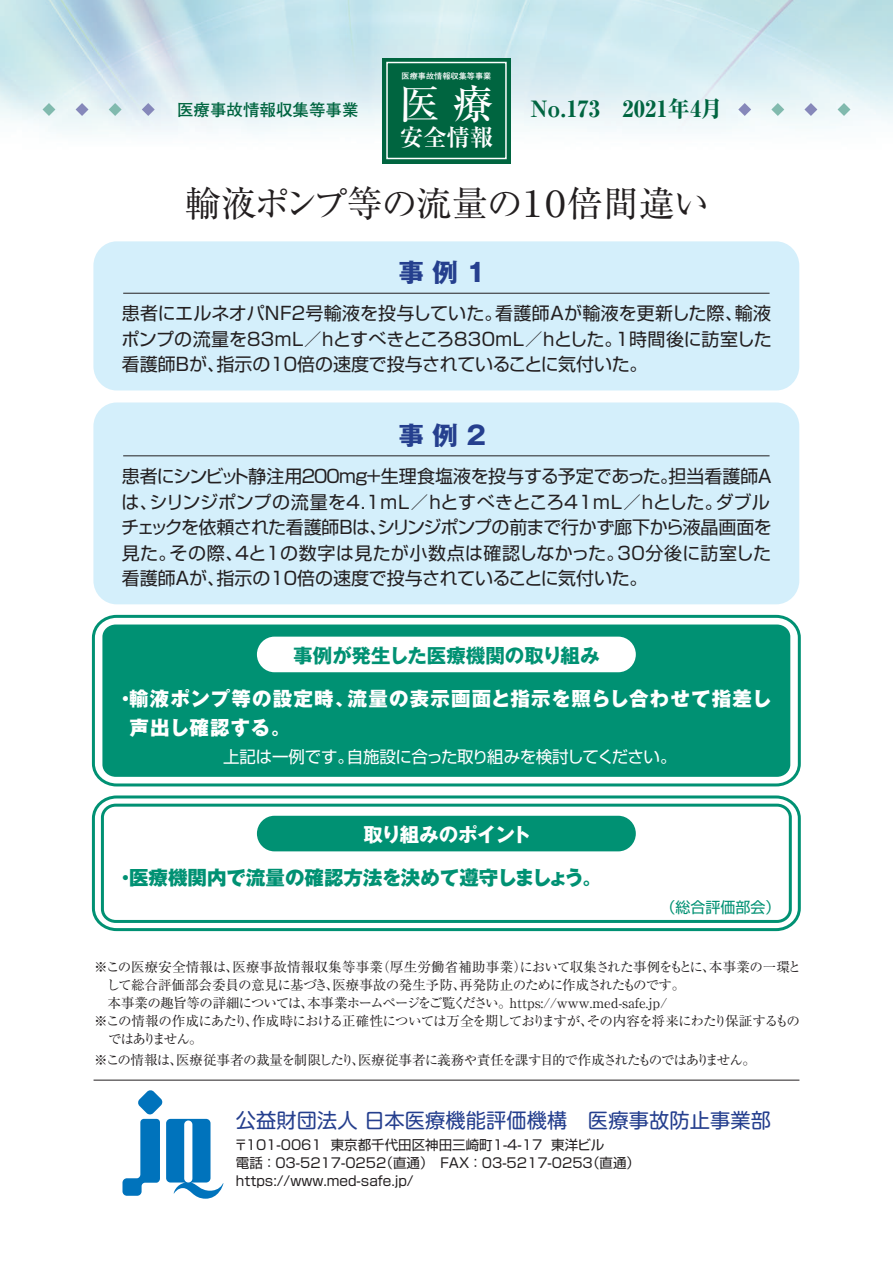
<style>
.page{position:relative;width:893px;height:1263px;background:#fff}
.page>*{position:absolute;margin:0;border:0;box-sizing:border-box;transform-origin:0 0}
.t1{font:500 40.35px "Ryumin Pro";color:#fff}
.t2{font:36px "Ryumin Pro";letter-spacing:-.035em;color:#231f20}
.t3{font:700 25.5px "Gothic MB101 Pro";color:#253f8e}
.t4{font:700 23.4px "Ryumin Pro";color:#fff}
.t5{font:800 22.5px "Ryumin Pro";color:#006540}
.t6{font:20.25px "Shin M Go Pro";letter-spacing:.005em;color:#253f8e}
.t7{font:800 19.5px/28.5px "Gothic MB101 Pro";letter-spacing:.06em;color:#fff}
.t8{font:800 19.5px "Gothic MB101 Pro";color:#009173}
.t9{font:700 19.5px "Gothic MB101 Pro";color:#009173}
.t10{font:700 19.5px "Gothic MB101 Pro";letter-spacing:-.04em;color:#fff}
.t11{font:18px/25.5px "Shin Go Pro";letter-spacing:-.03em;color:#231f20;text-align:justify}
.t12{font:16.5px "Shin Go Pro";letter-spacing:-.03em;color:#fff}
.t13{font:700 16.5px "Futo Go B101 Pro";color:#006540}
.t14{font:15px "Shin Go Pro";color:#009173}
.t15{font:13.5px "Ryumin Pro";letter-spacing:-.035em;color:#231f20}
.t16{font:13.5px/18px "Shin Go Pro";color:#231f20}
.t17{font:13.5px "Ryumin Pro";letter-spacing:-.06em;color:#231f20}
.t18{font:13.5px "Ryumin Pro";letter-spacing:.015em;color:#231f20}
.t19{font:13.5px "Ryumin Pro";letter-spacing:-.055em;color:#231f20}
.t20{font:13.5px "Ryumin Pro";letter-spacing:-.11em;color:#231f20}
.t21{font:700 8.1px "Futo Go B101 Pro";color:#fff}
</style>
<div class="page">
<img style="left:0;top:0;width:893px;height:1185px">
<svg style="left:109px;top:103px;width:13px;height:13px"></svg>
<svg style="left:43px;top:103px;width:12px;height:13px"></svg>
<svg style="left:142px;top:103px;width:13px;height:13px"></svg>
<svg style="left:76px;top:103px;width:13px;height:13px"></svg>
<svg style="left:771px;top:103px;width:13px;height:13px"></svg>
<svg style="left:804px;top:103px;width:13px;height:13px"></svg>
<svg style="left:738px;top:103px;width:13px;height:13px"></svg>
<svg style="left:837px;top:103px;width:13px;height:13px"></svg>
<div style="left:382px;top:58px;width:129px;height:105px;background:#006540"></div>
<div style="left:386px;top:62px;width:121px;height:97px;border:1px solid #fff"></div>
<hr style="left:94px;top:1080px;width:705px;height:1px;background:#231f20">
<svg style="left:122px;top:1090px;width:101px;height:109px"></svg>
<div style="left:93px;top:241px;width:706px;height:149px;background:#d4effb;border-radius:24px"></div>
<hr style="left:123px;top:293px;width:646px;height:1px;background:#231f20">
<div style="left:93px;top:402px;width:706px;height:202px;background:#d4effb;border-radius:23px"></div>
<hr style="left:123px;top:455px;width:646px;height:1px;background:#231f20">
<div style="left:92px;top:615px;width:709px;height:171px;border:3px solid #009173;border-radius:22px"></div>
<div style="left:102px;top:624px;width:688px;height:153px;background:#009173;border-radius:13px"></div>
<div style="left:257px;top:637px;width:379px;height:35px;background:#fff;border-radius:18px"></div>
<div style="left:92px;top:795px;width:709px;height:136px;border:3px solid #009173;border-radius:22px"></div>
<div style="left:101px;top:804px;width:691px;height:119px;border:3px solid #009173;border-radius:13px"></div>
<div style="left:257px;top:816px;width:379px;height:35px;background:#009173;border-radius:18px"></div>
<p class="t13" style="left:177px;top:96px;width:183px">医療事故情報収集等事業</p>
<p class="t21" style="left:402px;top:69px;width:91px">医療事故情報収集等事業</p>
<h1 class="t1" style="left:399px;top:72px;width:96px">医 療</h1>
<p class="t4" style="left:400px;top:119px;width:95px">安全情報</p>
<p class="t5" style="left:531px;top:91px;width:193px">No.173 2021年4月</p>
<h2 class="t2" style="left:184px;top:175px;width:527px">輸液ポンプ等の流量の１０倍間違い</h2>
<h3 class="t3" style="left:398px;top:251px;width:89px">事 例 1</h3>
<p class="t11" style="left:121px;top:299px;width:652px">患者にエルネオパＮＦ２号輸液を投与していた。看護師Ａが輸液を更新した際、輸液ポンプの流量を８３ｍＬ／ｈとすべきところ８３０ｍＬ／ｈとした。１時間後に訪室した看護師Ｂが、指示の１０倍の速度で投与されていることに気付いた。</p>
<h3 class="t3" style="left:398px;top:414px;width:89px">事 例 2</h3>
<p class="t11" style="left:121px;top:461px;width:654px;text-align:left">患者にシンビット静注用２００ｍｇ＋生理食塩液を投与する予定であった。担当看護師Ａは、シリンジポンプの流量を４.１ｍＬ／ｈとすべきところ４１ｍＬ／ｈとした。ダブルチェックを依頼された看護師Ｂは、シリンジポンプの前まで行かず廊下から液晶画面を見た。その際、４と１の数字は見たが小数点は確認しなかった。３０分後に訪室した看護師Ａが、指示の１０倍の速度で投与されていることに気付いた。</p>
<p class="t9" style="left:293px;top:639px;width:308px">事例が発生した医療機関の取り組み</p>
<p class="t7" style="left:130px;top:682px;width:643px;text-indent:-14px">・輸液ポンプ等の設定時、流量の表示画面と指示を照らし合わせて指差し声出し確認する。</p>
<p class="t12" style="left:223px;top:743px;width:455px">上記は一例です。自施設に合った取り組みを検討してください。</p>
<p class="t10" style="left:364px;top:818px;width:169px">取り組みのポイント</p>
<p class="t8" style="left:116px;top:862px;width:488px">・医療機関内で流量の確認方法を決めて遵守しましょう。</p>
<p class="t14" style="left:660px;top:895px;width:121px">（総合評価部会）</p>
<p class="t18" style="left:94px;top:956px;width:709px">※この医療安全情報は、医療事故情報収集等事業（厚生労働省補助事業）において収集された事例をもとに、本事業の一環と</p>
<p class="t15" style="left:107px;top:974px;width:580px">して総合評価部会委員の意見に基づき、医療事故の発生予防、再発防止のために作成されたものです。</p>
<p class="t15" style="left:94px;top:992px;width:575px">　本事業の趣旨等の詳細については、本事業ホームページをご覧ください。https://www.med-safe.jp/</p>
<p class="t17" style="left:94px;top:1010px;width:707px">※この情報の作成にあたり、作成時における正確性については万全を期しておりますが、その内容を将来にわたり保証するもの</p>
<p class="t20" style="left:108px;top:1028px;width:96px">ではありません。</p>
<p class="t19" style="left:94px;top:1049px;width:663px">※この情報は、医療従事者の裁量を制限したり、医療従事者に義務や責任を課す目的で作成されたものではありません。</p>
<p class="t6" style="left:236px;top:1103px;width:537px">公益財団法人 日本医療機能評価機構　医療事故防止事業部</p>
<p class="t16" style="left:234px;top:1134px;width:408px">〒101-0061 東京都千代田区神田三崎町1-4-17 東洋ビル<br>電話 ：03-5217-0252（直通）　ＦＡＸ ：03-5217-0253（直通）https://www.med-safe.jp/</p>
</div>
